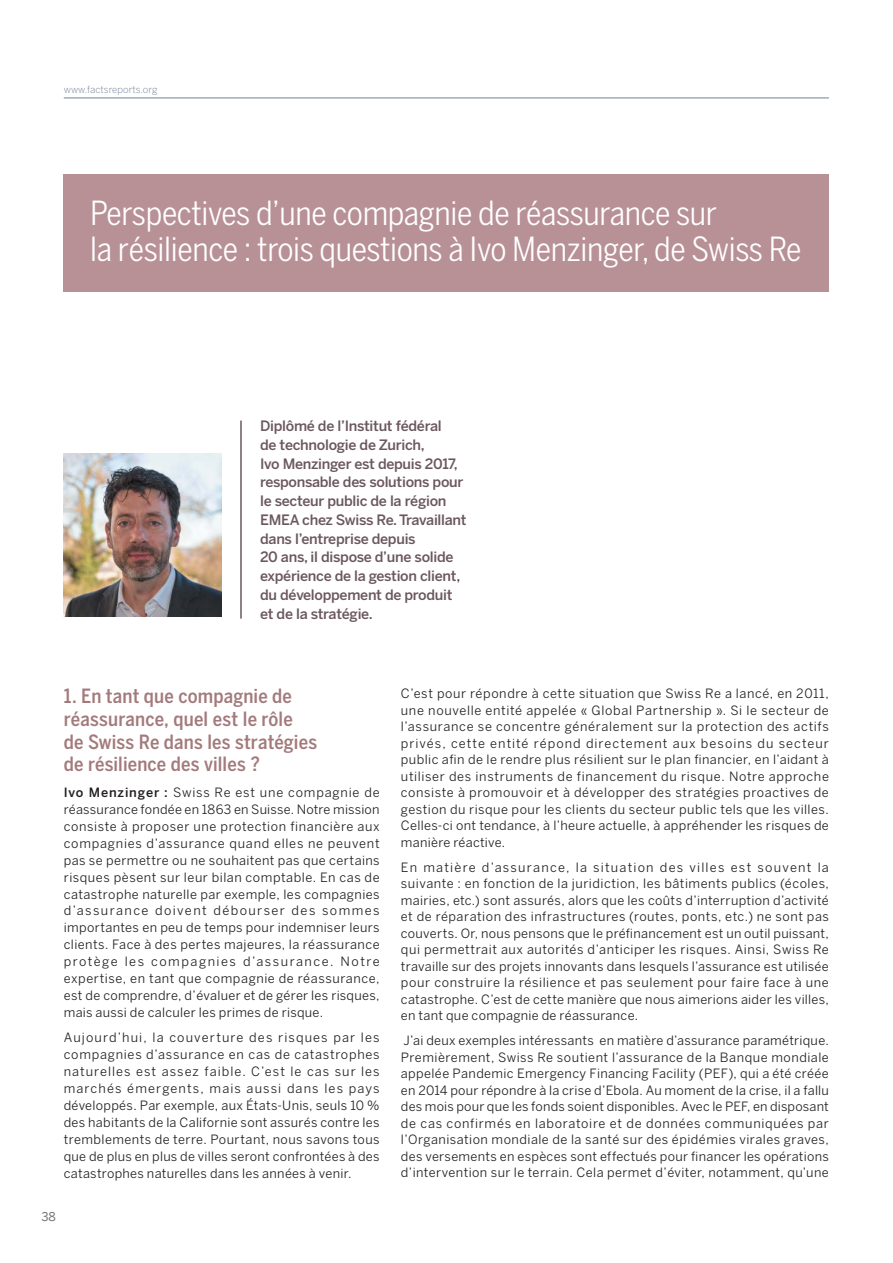
<style>
.page{position:relative;width:893px;height:1263px;background:#fff}
.page>*{position:absolute;margin:0;border:0;box-sizing:border-box;transform-origin:0 0}
.t1{font:33px/36px "Benton Sans Cond";letter-spacing:-.01em;color:#fff}
.t2{font:500 19.5px/23px "Benton Sans Cond";letter-spacing:.01em;color:#a37a7c}
.t3{font:500 14.25px/18.8px "Benton Sans";letter-spacing:-.02em;color:#6b585e}
.t4{font:12.75px/16.5px "Benton Sans";letter-spacing:.02em;color:#231f20;text-align:justify}
.t5{font:12px "Benton Sans";color:#6d6e70}
.t6{font:300 9.75px "Benton Sans";color:#738196}
.s1{font-weight:500}
</style>
<div class="page">
<img style="left:64px;top:454px;width:158px;height:162px">
<hr style="left:240px;top:420px;width:2px;height:199px;background:#6b585e">
<div style="left:64px;top:174px;width:765px;height:118px;background:#b89197"></div>
<hr style="left:64px;top:98px;width:765px;height:1px;background:#738196">
<p class="t6" style="left:64px;top:85px;width:95px">www.factsreports.org</p>
<h1 class="t1" style="left:90px;top:198px;width:713px">Perspectives d’une compagnie de réassurance sur<br>la résilience : trois questions à Ivo Menzinger, de Swiss Re</h1>
<p class="t3" style="left:260px;top:418px;width:208px">Diplômé de l’Institut fédéral<br>de technologie de Zurich,<br>Ivo Menzinger est depuis 2017, responsable des solutions pour le secteur public de la région<br>EMEA chez Swiss Re. Travaillant dans l’entreprise depuis<br>20 ans, il dispose d’une solide expérience de la gestion client, du développement de produit et de la stratégie.</p>
<h2 class="t2" style="left:64px;top:686px;width:255px">1. En tant que compagnie de réassurance, quel est le rôle de Swiss Re dans les stratégies de résilience des villes ?</h2>
<p class="t4" style="left:64px;top:785px;width:317px;line-height:17px"><span class="s1">Ivo Menzinger :</span> Swiss Re est une compagnie de réassurance fondée en 1863 en Suisse. Notre mission consiste à proposer une protection financière aux compagnies d’assurance quand elles ne peuvent pas se permettre ou ne souhaitent pas que certains risques pèsent sur leur bilan comptable. En cas de catastrophe naturelle par exemple, les compagnies d’assurance doivent débourser des sommes importantes en peu de temps pour indemniser leurs clients. Face à des pertes majeures, la réassurance protège les compagnies d’assurance. Notre expertise, en tant que compagnie de réassurance, est de comprendre, d’évaluer et de gérer les risques, mais aussi de calculer les primes de risque.</p>
<p class="t4" style="left:64px;top:1030px;width:317px;line-height:17px">Aujourd’hui, la couverture des risques par les compagnies d’assurance en cas de catastrophes naturelles est assez faible. C’est le cas sur les marchés émergents, mais aussi dans les pays développés. Par exemple, aux États-Unis, seuls 10 % des habitants de la Californie sont assurés contre les tremblements de terre. Pourtant, nous savons tous que de plus en plus de villes seront confrontées à des catastrophes naturelles dans les années à venir.</p>
<p class="t5" style="left:41px;top:1212px;width:16px">38</p>
<p class="t4" style="left:401px;top:687px;width:429px">C’est pour répondre à cette situation que Swiss Re a lancé, en 2011, une nouvelle entité appelée « Global Partnership ». Si le secteur de l’assurance se concentre généralement sur la protection des actifs privés, cette entité répond directement aux besoins du secteur public afin de le rendre plus résilient sur le plan financier, en l’aidant à utiliser des instruments de financement du risque. Notre approche consiste à promouvoir et à développer des stratégies proactives de gestion du risque pour les clients du secteur public tels que les villes.<br>Celles-ci ont tendance, à l’heure actuelle, à appréhender les risques de manière réactive.</p>
<p class="t4" style="left:401px;top:860px;width:430px">En matière d’assurance, la situation des villes est souvent la suivante : en fonction de la juridiction, les bâtiments publics (écoles, mairies, etc.) sont assurés, alors que les coûts d’interruption d’activité et de réparation des infrastructures (routes, ponts, etc.) ne sont pas couverts. Or, nous pensons que le préfinancement est un outil puissant, qui permettrait aux autorités d’anticiper les risques. Ainsi, Swiss Re travaille sur des projets innovants dans lesquels l’assurance est utilisée pour construire la résilience et pas seulement pour faire face à une catastrophe. C’est de cette manière que nous aimerions aider les villes, en tant que compagnie de réassurance.</p>
<p class="t4" style="left:401px;top:1034px;width:430px">J’ai deux exemples intéressants en matière d’assurance paramétrique.<br>Premièrement, Swiss Re soutient l’assurance de la Banque mondiale appelée Pandemic Emergency Financing Facility (PEF), qui a été créée en 2014 pour répondre à la crise d’Ebola. Au moment de la crise, il a fallu des mois pour que les fonds soient disponibles. Avec le PEF, en disposant de cas confirmés en laboratoire et de données communiquées par l’Organisation mondiale de la santé sur des épidémies virales graves, des versements en espèces sont effectués pour financer les opérations d’intervention sur le terrain. Cela permet d’éviter, notamment, qu’une</p>
</div>
